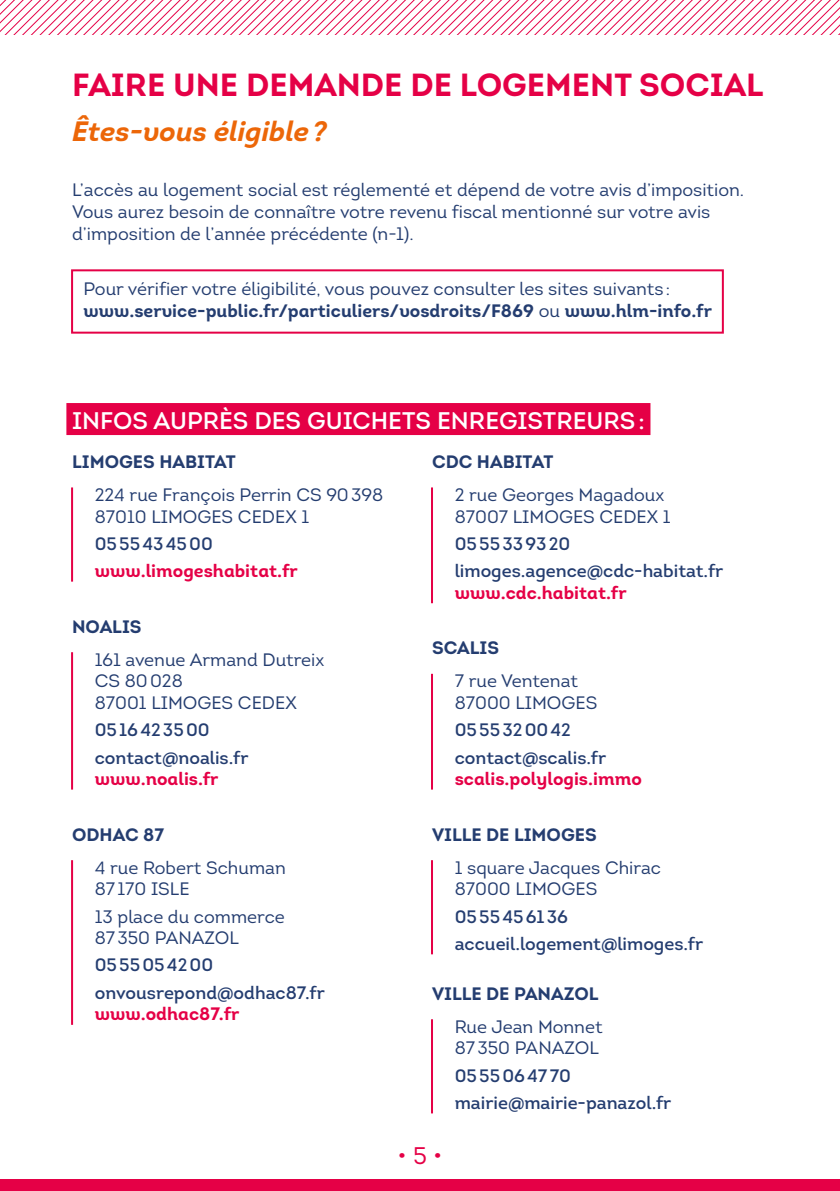
<style>
.page{position:relative;width:840px;height:1191px;background:#fff}
.page>*{position:absolute;margin:0;border:0;box-sizing:border-box;transform-origin:0 0}
.t1{font:32px "Intro Bold Caps";color:#e50046}
.t2{font:italic 700 28px "Intro";color:#ec6608}
.t3{font:24px "Intro Semi Bold Caps";color:#fff}
.t4{font:24px "Intro";color:#e50046}
.t5{font:18px/21.6px "Intro";color:#243d70}
.t6{font:600 18px/27.2px "Intro";color:#243d70}
.t7{font:18px "Intro Bold Alt";color:#e50046}
.t8{font:18px "Intro Bold Caps";color:#243d70}
.t9{font:18px "Intro Bold Alt";color:#243d70}
.s1{font-family:"Intro"}
</style>
<div class="page">
<svg style="left:0;top:0;width:839px;height:34px"></svg>
<div style="left:0;top:1179px;width:839px;height:12px;background:#e50046"></div>
<div style="left:71px;top:269px;width:652px;height:65px;border:2px solid #e50046"></div>
<div style="left:66px;top:403px;width:584px;height:32px;background:#e50046"></div>
<hr style="left:71px;top:487px;width:2px;height:94px;background:#e50046">
<hr style="left:71px;top:652px;width:2px;height:137px;background:#e50046">
<hr style="left:71px;top:860px;width:2px;height:164px;background:#e50046">
<hr style="left:431px;top:487px;width:2px;height:116px;background:#e50046">
<hr style="left:431px;top:674px;width:2px;height:115px;background:#e50046">
<hr style="left:431px;top:860px;width:2px;height:94px;background:#e50046">
<hr style="left:431px;top:1019px;width:2px;height:94px;background:#e50046">
<h1 class="t1" style="left:72px;top:64px;width:692px">FAIRE UNE DEMANDE DE LOGEMENT SOCIAL</h1>
<h2 class="t2" style="left:72px;top:113px;width:256px">Êtes-vous éligible?</h2>
<p class="t5" style="left:72px;top:179px;width:673px">L’accès au logement social est réglementé et dépend de votre avis d’imposition.<br>Vous aurez besoin de connaître votre revenu fiscal mentionné sur votre avis d’imposition de l’année précédente (n-1).</p>
<p class="t5" style="left:83px;top:278px;width:588px">Pour vérifier votre éligibilité, vous pouvez consulter les sites suivants:</p>
<p class="t9" style="left:83px;top:299px;width:629px">www.service-public.fr/particuliers/vosdroits/F869 <span class="s1">ou</span> www.hlm-info.fr</p>
<h3 class="t3" style="left:72px;top:406px;width:574px">INFOS AUPRÈS DES GUICHETS ENREGISTREURS:</h3>
<p class="t8" style="left:72px;top:450px;width:165px">LIMOGES HABITAT</p>
<p class="t5" style="left:95px;top:484px;width:290px">224 rue François Perrin CS 90398<br>87010 LIMOGES CEDEX 1</p>
<p class="t6" style="left:95px;top:530px;width:119px">0555434500</p>
<p class="t7" style="left:95px;top:559px;width:204px">www.limogeshabitat.fr</p>
<p class="t8" style="left:72px;top:615px;width:71px">NOALIS</p>
<p class="t5" style="left:95px;top:648px;width:231px">161 avenue Armand Dutreix<br>CS 80028<br>87001 LIMOGES CEDEX</p>
<p class="t6" style="left:95px;top:716px;width:155px">0516423500 contact@noalis.fr</p>
<p class="t7" style="left:95px;top:767px;width:125px">www.noalis.fr</p>
<p class="t8" style="left:432px;top:450px;width:123px">CDC HABITAT</p>
<p class="t5" style="left:454px;top:484px;width:217px">2 rue Georges Magadoux<br>87007 LIMOGES CEDEX 1</p>
<p class="t6" style="left:454px;top:530px;width:270px">0555339320 limoges.agence@cdc-habitat.fr</p>
<p class="t7" style="left:454px;top:581px;width:173px">www.cdc.habitat.fr</p>
<p class="t8" style="left:432px;top:636px;width:69px">SCALIS</p>
<p class="t5" style="left:454px;top:670px;width:144px">7 rue Ventenat<br>87000 LIMOGES</p>
<p class="t6" style="left:454px;top:716px;width:153px">0555320042 contact@scalis.fr</p>
<p class="t7" style="left:454px;top:767px;width:189px">scalis.polylogis.immo</p>
<p class="t8" style="left:432px;top:823px;width:166px">VILLE DE LIMOGES</p>
<p class="t5" style="left:454px;top:856px;width:208px">1 square Jacques Chirac<br>87000 LIMOGES</p>
<p class="t6" style="left:454px;top:902px;width:250px">0555456136 accueil.logement@limoges.fr</p>
<p class="t8" style="left:432px;top:982px;width:168px">VILLE DE PANAZOL</p>
<p class="t5" style="left:454px;top:1015px;width:149px">Rue Jean Monnet<br>87350 PANAZOL</p>
<p class="t6" style="left:454px;top:1061px;width:218px">0555064770 mairie@mairie-panazol.fr</p>
<p class="t8" style="left:72px;top:823px;width:93px">ODHAC 87</p>
<p class="t5" style="left:95px;top:856px;width:192px">4 rue Robert Schuman<br>87170 ISLE</p>
<p class="t5" style="left:95px;top:905px;width:191px">13 place du commerce<br>87350 PANAZOL</p>
<p class="t6" style="left:95px;top:951px;width:231px">0555054200 onvousrepond@odhac87.fr</p>
<p class="t7" style="left:95px;top:1002px;width:146px">www.odhac87.fr</p>
<h3 class="t4" style="left:397px;top:1140px;width:46px">• 5 •</h3>
</div>
